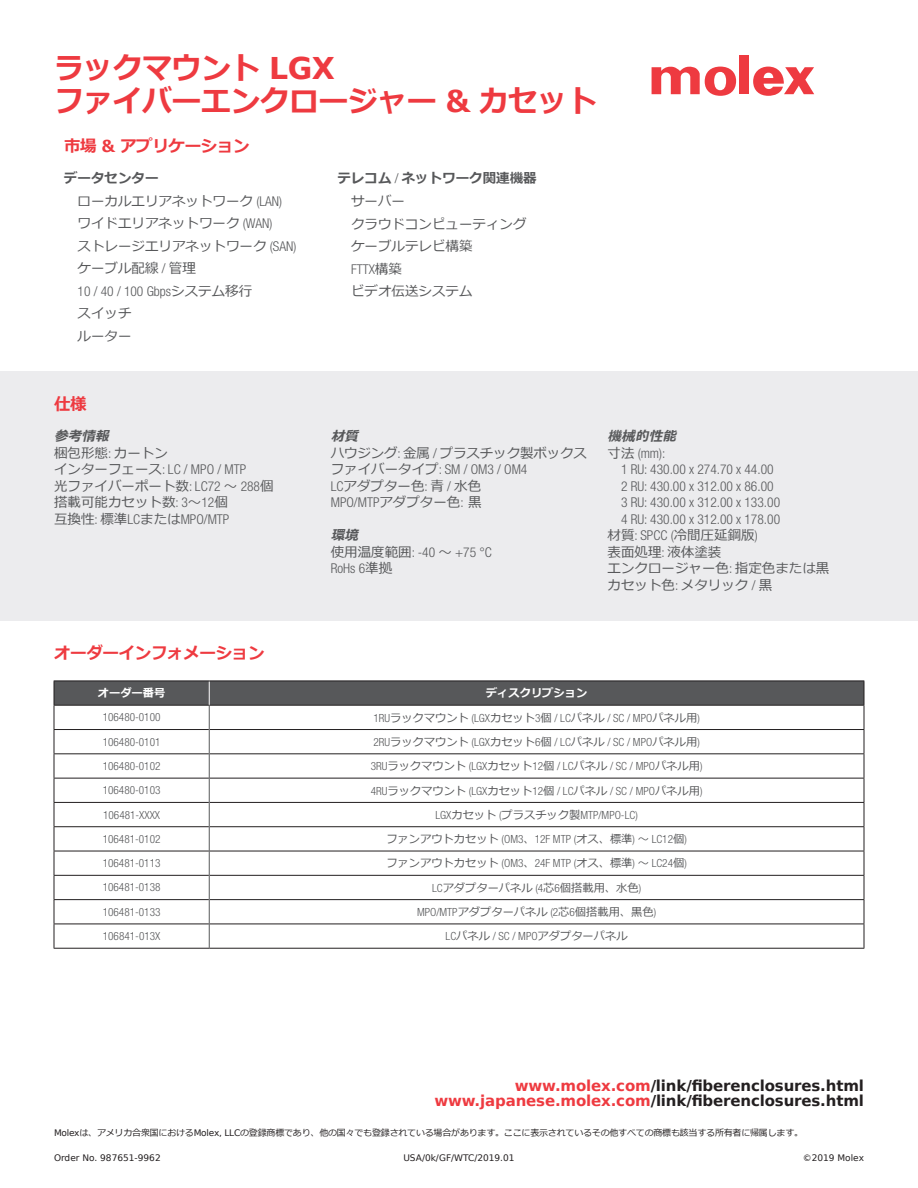
<style>
.page{position:relative;width:918px;height:1188px;background:#fff}
.page>*{position:absolute;margin:0;border:0;box-sizing:border-box;transform-origin:0 0}
.t1{font:700 30px/33px "Meiryo";letter-spacing:-.02em;color:#ee3a40}
.t2{font:700 16.5px "Meiryo";letter-spacing:-.02em;color:#ee3a40}
.t3{font:700 15px/15px "Bitstream Vera Sans";letter-spacing:-.01em;color:#231f20;text-align:right}
.t4{font:13.5px/22.5px "Meiryo";color:#57585a}
.t5{font:300 condensed 13.5px/16.5px "Helvetica Neue LT Std";color:#57585a}
.t6{font:italic 700 13.5px "Meiryo";color:#57585a}
.t7{font:300 condensed 11.25px "Helvetica Neue LT Std";color:#57585a}
.t8{font:11.25px "Meiryo";color:#57585a}
.t9{font:700 11.25px "Meiryo";color:#fff}
.t10{font:9px "Meiryo";letter-spacing:-.025em;color:#231f20}
.t11{font:9px "Bitstream Vera Sans";color:#231f20}
.s1{font-family:"Bitstream Vera Sans"}
.s2{font-weight:700}
.s3{font-family:"Helvetica Neue LT Std";font-weight:300;font-stretch:condensed}
.s4{font-family:"Meiryo";font-weight:400;font-stretch:normal}
.s5{font-weight:700;font-style:italic}
.s6{color:#ee3a40}
</style>
<div class="page">
<div style="left:0;top:371px;width:918px;height:250px;background:#ececee"></div>
<hr style="left:54px;top:948px;width:155px;height:1px;background:#231f20">
<hr style="left:209px;top:948px;width:655px;height:1px;background:#231f20">
<svg style="left:54px;top:681px;width:811px;height:267px"></svg>
<hr style="left:54px;top:681px;width:155px;height:1px;background:#231f20">
<hr style="left:209px;top:681px;width:655px;height:1px;background:#231f20">
<div style="left:739px;top:56px;width:10px;height:38px;background:#ee3a40"></div>
<svg style="left:652px;top:66px;width:84px;height:30px"></svg>
<svg style="left:753px;top:67px;width:61px;height:29px"></svg>
<h1 class="t1" style="left:54px;top:52px;width:545px">ラックマウント <span class="s1">LGX<br></span>ファイバーエンクロージャー &amp; カセット</h1>
<h2 class="t2" style="left:64px;top:136px;width:187px">市場 &amp; アプリケーション</h2>
<p class="t4" style="left:78px;top:168px;width:220px;text-indent:-14px"><span class="s2">データセンター<br></span>ローカルエリアネットワーク <span class="s3">(LAN)</span>ワイドエリアネットワーク <span class="s3">(WAN)<br></span>ストレージエリアネットワーク <span class="s3">(SAN)</span>ケーブル配線 <span class="s3">/</span> 管理</p>
<p class="t5" style="left:78px;top:283px;width:176px">10 / 40 / 100 Gbps<span class="s4">システム移行</span></p>
<p class="t4" style="left:78px;top:303px;width:55px">スイッチルーター</p>
<h2 class="t2" style="left:54px;top:394px;width:34px">仕様</h2>
<p class="t4" style="left:54px;top:428px;width:115px;line-height:16.5px"><span class="s5">参考情報<br></span>梱包形態<span class="s3">:</span> カートン</p>
<p class="t5" style="left:54px;top:461px;width:194px"><span class="s4">インターフェース</span>: LC / MPO / MTP</p>
<p class="t4" style="left:54px;top:478px;width:221px;line-height:16.5px">光ファイバーポート数<span class="s3">: LC72</span> ～ <span class="s3">288</span>個搭載可能カセット数<span class="s3">: 3</span>～<span class="s3">12</span>個</p>
<p class="t5" style="left:54px;top:511px;width:177px"><span class="s4">互換性</span>: <span class="s4">標準</span>LC<span class="s4">または</span>MPO/MTP</p>
<h2 class="t2" style="left:54px;top:644px;width:212px">オーダーインフォメーション</h2>
<p class="t4" style="left:351px;top:168px;width:187px;text-indent:-14px"><span class="s2">テレコム</span> <span class="s3">/</span> <span class="s2">ネットワーク関連機器</span>サーバー<br>クラウドコンピューティングケーブルテレビ構築</p>
<p class="t5" style="left:351px;top:260px;width:52px">FTTX<span class="s4">構築</span></p>
<p class="t4" style="left:351px;top:280px;width:123px">ビデオ伝送システム</p>
<p class="t4" style="left:331px;top:428px;width:258px;line-height:16.5px"><span class="s5">材質<br></span>ハウジング<span class="s3">:</span> 金属 <span class="s3">/</span> プラスチック製ボックス</p>
<p class="t5" style="left:331px;top:461px;width:198px"><span class="s4">ファイバータイプ</span>: SM / OM3 / OM4</p>
<p class="t4" style="left:331px;top:475px;width:152px"><span class="s3">LC</span>アダプター色<span class="s3">:</span> 青 <span class="s3">/</span> 水色</p>
<p class="t5" style="left:331px;top:494px;width:153px">MPO/MTP<span class="s4">アダプター色</span>: <span class="s4">黒</span></p>
<p class="t6" style="left:331px;top:528px;width:34px">環境</p>
<p class="t5" style="left:331px;top:544px;width:163px"><span class="s4">使用温度範囲</span>: -40 <span class="s4">～</span> +75 °C<br>RoHs 6<span class="s4">準拠</span></p>
<p class="t6" style="left:608px;top:429px;width:75px">機械的性能</p>
<p class="t5" style="left:621px;top:445px;width:161px;text-indent:-14px"><span class="s4">寸法</span> (mm):<br>1 RU: 430.00 x 274.70 x 44.00<br>2 RU: 430.00 x 312.00 x 86.00<br>3 RU: 430.00 x 312.00 x 133.00<br>4 RU: 430.00 x 312.00 x 178.00</p>
<p class="t4" style="left:608px;top:527px;width:223px;line-height:16.5px">材質<span class="s3">: SPCC (</span>冷間圧延鋼版<span class="s3">)<br></span>表面処理<span class="s3">:</span> 液体塗装<br>エンクロージャー色<span class="s3">:</span> 指定色または黒カセット色<span class="s3">:</span> メタリック <span class="s3">/</span> 黒</p>
<p class="t9" style="left:98px;top:687px;width:69px">オーダー番号</p>
<p class="t9" style="left:486px;top:687px;width:103px">ディスクリプション</p>
<p class="t7" style="left:103px;top:711px;width:59px">106480-0100</p>
<p class="t7" style="left:373px;top:711px;width:328px">1RU<span class="s4">ラックマウント</span> (LGX<span class="s4">カセット</span>3<span class="s4">個</span> / LC<span class="s4">パネル</span> / SC / MPO<span class="s4">パネル用</span>)</p>
<p class="t7" style="left:103px;top:735px;width:59px">106480-0101</p>
<p class="t7" style="left:373px;top:736px;width:328px">2RU<span class="s4">ラックマウント</span> (LGX<span class="s4">カセット</span>6<span class="s4">個</span> / LC<span class="s4">パネル</span> / SC / MPO<span class="s4">パネル用</span>)</p>
<p class="t7" style="left:103px;top:760px;width:59px">106480-0102</p>
<p class="t7" style="left:371px;top:760px;width:333px">3RU<span class="s4">ラックマウント</span> (LGX<span class="s4">カセット</span>12<span class="s4">個</span> / LC<span class="s4">パネル</span> / SC / MPO<span class="s4">パネル用</span>)</p>
<p class="t7" style="left:103px;top:784px;width:59px">106480-0103</p>
<p class="t7" style="left:371px;top:784px;width:333px">4RU<span class="s4">ラックマウント</span> (LGX<span class="s4">カセット</span>12<span class="s4">個</span> / LC<span class="s4">パネル</span> / SC / MPO<span class="s4">パネル用</span>)</p>
<p class="t7" style="left:103px;top:808px;width:58px">106481-XXXX</p>
<p class="t7" style="left:435px;top:808px;width:204px">LGX<span class="s4">カセット</span> (<span class="s4">プラスチック製</span>MTP/MPO-LC)</p>
<p class="t7" style="left:103px;top:832px;width:59px">106481-0102</p>
<p class="t8" style="left:386px;top:833px;width:302px">ファンアウトカセット <span class="s3">(OM3</span>、<span class="s3">12F MTP (</span>オス、標準<span class="s3">)</span> ～ <span class="s3">LC12</span>個<span class="s3">)</span></p>
<p class="t7" style="left:103px;top:857px;width:59px">106481-0113</p>
<p class="t8" style="left:386px;top:857px;width:302px">ファンアウトカセット <span class="s3">(OM3</span>、<span class="s3">24F MTP (</span>オス、標準<span class="s3">)</span> ～ <span class="s3">LC24</span>個<span class="s3">)</span></p>
<p class="t7" style="left:103px;top:881px;width:59px">106481-0138</p>
<p class="t8" style="left:432px;top:881px;width:211px"><span class="s3">LC</span>アダプターパネル <span class="s3">(4</span>芯<span class="s3">6</span>個搭載用、水色<span class="s3">)</span></p>
<p class="t7" style="left:103px;top:905px;width:59px">106481-0133</p>
<p class="t8" style="left:417px;top:906px;width:241px"><span class="s3">MPO/MTP</span>アダプターパネル <span class="s3">(2</span>芯<span class="s3">6</span>個搭載用、黒色<span class="s3">)</span></p>
<p class="t7" style="left:103px;top:930px;width:59px">106841-013X</p>
<p class="t8" style="left:446px;top:930px;width:184px"><span class="s3">LC</span>パネル <span class="s3">/ SC / MPO</span>アダプターパネル</p>
<h3 class="t3" style="left:434px;top:1079px;width:431px"><span class="s6">www.molex.com</span>/link/fiberenclosures.html <span class="s6">www.japanese.molex.com</span>/link/fiberenclosures.html</h3>
<p class="t10" style="left:54px;top:1128px;width:751px"><span class="s1">Molex</span>は、アメリカ合衆国における<span class="s1">Molex, LLC</span>の登録商標であり、他の国々でも登録されている場合があります。ここに表示されているその他すべての商標も該当する所有者に帰属します。</p>
<p class="t11" style="left:54px;top:1152px;width:108px">Order No. 987651-9962</p>
<p class="t11" style="left:403px;top:1152px;width:113px">USA/0k/GF/WTC/2019.01</p>
<p class="t11" style="left:803px;top:1152px;width:63px">©2019 Molex</p>
</div>
